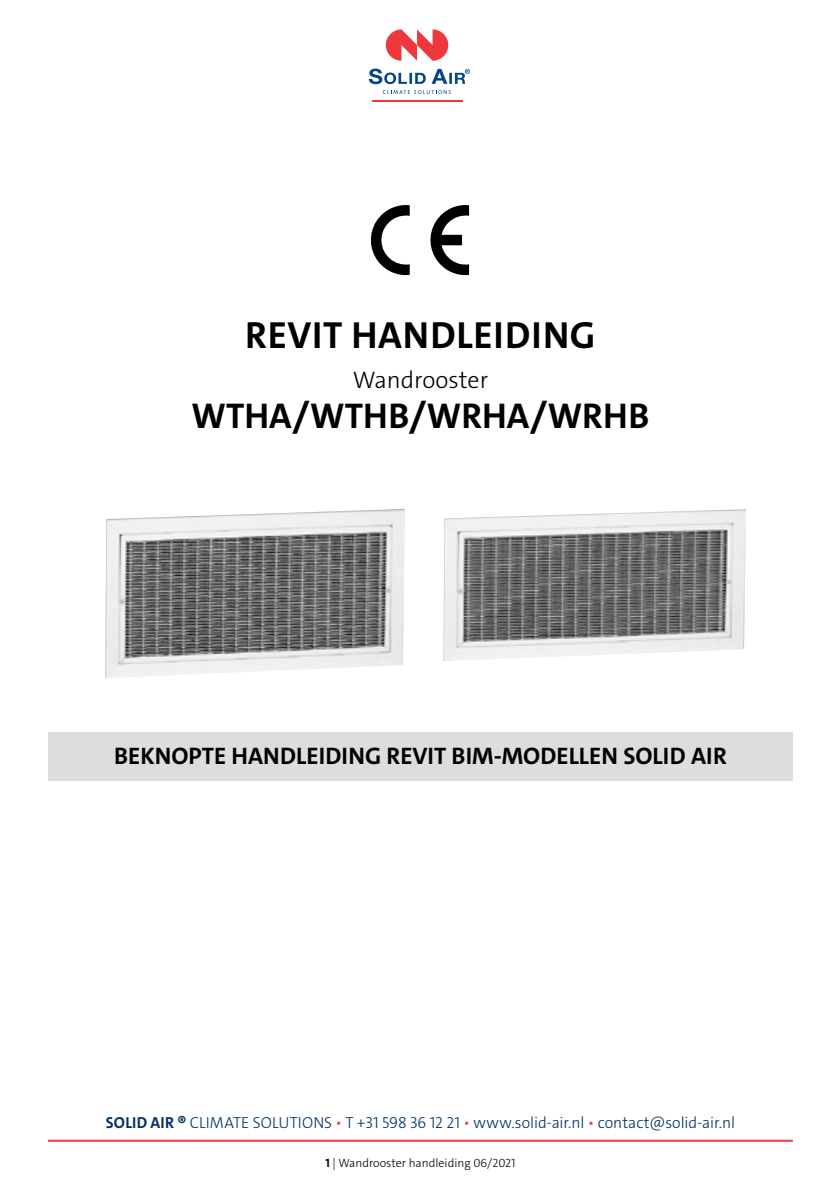
<style>
.page{position:relative;width:840px;height:1191px;background:#fff}
.page>*{position:absolute;margin:0;border:0;box-sizing:border-box;transform-origin:0 0}
.t1{font:700 38px "The Sans C4 s";letter-spacing:.02em;color:#000}
.t2{font:700 36px "The Sans C4 s";color:#000}
.t3{font:700 24px "The Sans C4 s";color:#000}
.t4{font:300 24px "The Sans C4 s";color:#000}
.t5{font:300 16px "The Sans C4 s";color:#003064}
.t6{font:300 12px "The Sans C4 s";color:#000}
.s1{font-weight:700}
.s2{color:#ef373e}
</style>
<div class="page">
<hr style="left:372px;top:100px;width:90px;height:1px;background:#ef373e">
<svg style="left:385px;top:29px;width:63px;height:32px"></svg>
<svg style="left:382px;top:90px;width:68px;height:4px"></svg>
<svg style="left:368px;top:69px;width:101px;height:15px"></svg>
<hr style="left:48px;top:1139px;width:744px;height:2px;background:#ef373e">
<div style="left:48px;top:732px;width:744px;height:48px;background:#dcddde"></div>
<svg style="left:430px;top:205px;width:39px;height:71px"></svg>
<svg style="left:370px;top:205px;width:39px;height:71px"></svg>
<img style="left:105px;top:509px;width:299px;height:169px">
<img style="left:443px;top:509px;width:302px;height:152px">
<h1 class="t1" style="left:245px;top:311px;width:351px">REVIT HANDLEIDING</h1>
<h3 class="t4" style="left:352px;top:364px;width:137px">Wandrooster</h3>
<h2 class="t2" style="left:191px;top:392px;width:459px">WTHA/WTHB/WRHA/WRHB</h2>
<h3 class="t3" style="left:114px;top:740px;width:614px">BEKNOPTE HANDLEIDING REVIT BIM-MODELLEN SOLID AIR</h3>
<p class="t5" style="left:106px;top:1112px;width:630px"><span class="s1">SOLID AIR ®</span> CLIMATE SOLUTIONS <span class="s2">•</span> T +31 598 36 12 21 <span class="s2">•</span> www.solid-air.nl <span class="s2">•</span> contact@solid-air.nl</p>
<p class="t6" style="left:325px;top:1154px;width:191px"><span class="s1">1</span> | Wandrooster handleiding 06/2021</p>
</div>
